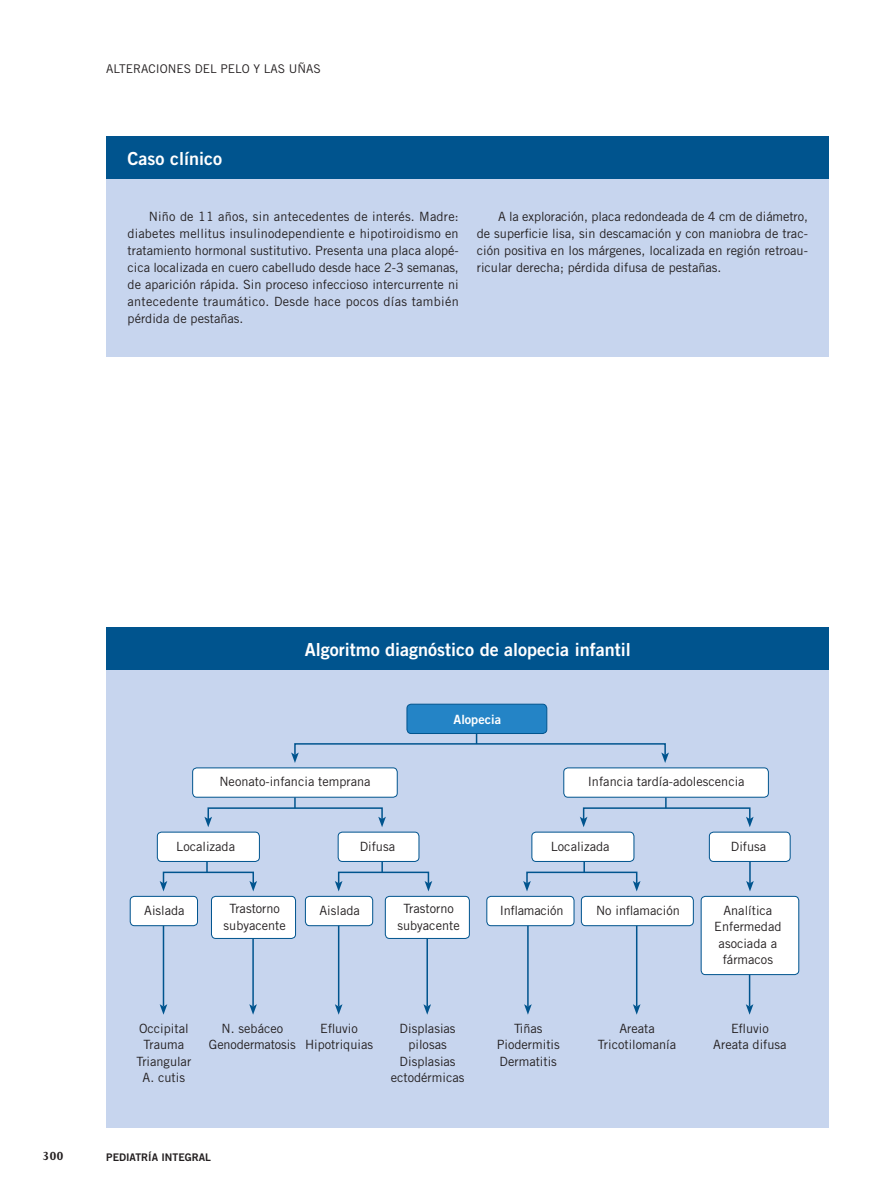
<style>
.page{position:relative;width:893px;height:1191px;background:#fff}
.page>*{position:absolute;margin:0;border:0;box-sizing:border-box;transform-origin:0 0}
.t1{font:18px "Trade Gothic Bold Two";color:#fff}
.t2{font:700 13.5px "Joanna MT Std";color:#231f20}
.t3{font:12.75px/16.5px "Trade Gothic";color:#231f20;text-align:center}
.t4{font:12.75px "Trade Gothic Bold Two";color:#fff}
.t5{font:12px "Trade Gothic";color:#231f20}
.t6{font:10.5px "Trade Gothic Bold Two";color:#231f20}
</style>
<div class="page">
<div style="left:106px;top:178px;width:723px;height:179px;background:#c7d5ee"></div>
<div style="left:106px;top:136px;width:723px;height:43px;background:#00548e"></div>
<div style="left:106px;top:668px;width:723px;height:459px;background:#c7d5ee"></div>
<div style="left:193px;top:768px;width:204px;height:29px;background:#fff;border-radius:4px"></div>
<div style="left:192px;top:767px;width:205px;height:30px;border:1px solid #00548e;border-radius:4px"></div>
<div style="left:157px;top:832px;width:102px;height:29px;background:#fff;border-radius:4px"></div>
<div style="left:157px;top:832px;width:103px;height:29px;border:1px solid #00548e;border-radius:4px"></div>
<div style="left:532px;top:832px;width:102px;height:29px;background:#fff;border-radius:4px"></div>
<div style="left:532px;top:832px;width:102px;height:29px;border:1px solid #00548e;border-radius:4px"></div>
<div style="left:338px;top:832px;width:81px;height:29px;background:#fff;border-radius:4px"></div>
<div style="left:338px;top:832px;width:81px;height:29px;border:1px solid #00548e;border-radius:4px"></div>
<div style="left:564px;top:768px;width:204px;height:29px;background:#fff;border-radius:4px"></div>
<div style="left:564px;top:767px;width:205px;height:30px;border:1px solid #00548e;border-radius:4px"></div>
<hr style="left:163px;top:925px;width:1px;height:81px;background:#00548e">
<svg style="left:160px;top:1004px;width:7px;height:10px"></svg>
<hr style="left:252px;top:925px;width:2px;height:81px;background:#00548e">
<svg style="left:249px;top:1004px;width:8px;height:10px"></svg>
<hr style="left:338px;top:925px;width:1px;height:81px;background:#00548e">
<svg style="left:335px;top:1004px;width:7px;height:10px"></svg>
<hr style="left:426px;top:925px;width:2px;height:81px;background:#00548e">
<svg style="left:423px;top:1004px;width:8px;height:10px"></svg>
<hr style="left:527px;top:925px;width:2px;height:81px;background:#00548e">
<svg style="left:524px;top:1004px;width:8px;height:10px"></svg>
<hr style="left:636px;top:925px;width:1px;height:81px;background:#00548e">
<svg style="left:633px;top:1004px;width:7px;height:10px"></svg>
<hr style="left:749px;top:925px;width:1px;height:81px;background:#00548e">
<svg style="left:746px;top:1004px;width:7px;height:10px"></svg>
<hr style="left:749px;top:846px;width:2px;height:37px;background:#00548e">
<svg style="left:746px;top:881px;width:8px;height:10px"></svg>
<div style="left:294px;top:743px;width:372px;height:12px;border:2px solid #00548e"></div>
<svg style="left:291px;top:752px;width:8px;height:11px"></svg>
<svg style="left:661px;top:752px;width:8px;height:11px"></svg>
<div style="left:207px;top:807px;width:176px;height:12px;border:2px solid #00548e"></div>
<svg style="left:204px;top:816px;width:8px;height:11px"></svg>
<svg style="left:378px;top:816px;width:8px;height:11px"></svg>
<svg style="left:294px;top:797px;width:2px;height:11px"></svg>
<div style="left:583px;top:807px;width:167px;height:12px;border:2px solid #00548e"></div>
<svg style="left:580px;top:816px;width:7px;height:11px"></svg>
<svg style="left:746px;top:816px;width:8px;height:11px"></svg>
<svg style="left:665px;top:797px;width:2px;height:11px"></svg>
<div style="left:163px;top:871px;width:91px;height:13px;border:2px solid #00548e"></div>
<svg style="left:160px;top:881px;width:7px;height:10px"></svg>
<svg style="left:249px;top:881px;width:8px;height:10px"></svg>
<svg style="left:206px;top:861px;width:2px;height:11px"></svg>
<div style="left:338px;top:871px;width:91px;height:13px;border:2px solid #00548e"></div>
<svg style="left:335px;top:881px;width:7px;height:10px"></svg>
<svg style="left:425px;top:881px;width:7px;height:10px"></svg>
<svg style="left:381px;top:861px;width:2px;height:11px"></svg>
<div style="left:526px;top:871px;width:111px;height:13px;border:2px solid #00548e"></div>
<svg style="left:523px;top:881px;width:8px;height:10px"></svg>
<svg style="left:633px;top:881px;width:7px;height:10px"></svg>
<svg style="left:583px;top:861px;width:2px;height:11px"></svg>
<div style="left:106px;top:627px;width:723px;height:43px;background:#00548e"></div>
<div style="left:709px;top:832px;width:81px;height:29px;background:#fff;border-radius:4px"></div>
<div style="left:709px;top:832px;width:81px;height:29px;border:1px solid #00548e;border-radius:4px"></div>
<div style="left:130px;top:896px;width:68px;height:29px;background:#fff;border-radius:4px"></div>
<div style="left:130px;top:896px;width:68px;height:30px;border:1px solid #00548e;border-radius:4px"></div>
<div style="left:305px;top:896px;width:68px;height:29px;background:#fff;border-radius:4px"></div>
<div style="left:305px;top:896px;width:68px;height:30px;border:1px solid #00548e;border-radius:4px"></div>
<div style="left:487px;top:896px;width:87px;height:29px;background:#fff;border-radius:4px"></div>
<div style="left:487px;top:896px;width:87px;height:30px;border:1px solid #00548e;border-radius:4px"></div>
<div style="left:581px;top:896px;width:112px;height:29px;background:#fff;border-radius:4px"></div>
<div style="left:581px;top:896px;width:113px;height:30px;border:1px solid #00548e;border-radius:4px"></div>
<div style="left:701px;top:896px;width:98px;height:78px;background:#fff;border-radius:4px"></div>
<div style="left:701px;top:896px;width:98px;height:78px;border:1px solid #00548e;border-radius:4px"></div>
<div style="left:211px;top:896px;width:85px;height:42px;background:#fff;border-radius:4px"></div>
<div style="left:211px;top:896px;width:85px;height:42px;border:1px solid #00548e;border-radius:4px"></div>
<div style="left:385px;top:896px;width:84px;height:42px;background:#fff;border-radius:4px"></div>
<div style="left:385px;top:896px;width:85px;height:42px;border:1px solid #00548e;border-radius:4px"></div>
<div style="left:407px;top:704px;width:140px;height:29px;background:#2484c6;border-radius:4px"></div>
<div style="left:407px;top:704px;width:140px;height:29px;border:1px solid #00548e;border-radius:4px"></div>
<p class="t5" style="left:106px;top:64px;width:216px">ALTERACIONES DEL PELO Y LAS UÑAS</p>
<h1 class="t1" style="left:128px;top:152px;width:96px">Caso clínico</h1>
<p class="t3" style="left:128px;top:210px;width:333px;line-height:17px;text-align:justify;text-indent:21px">Niño de 11 años, sin antecedentes de interés. Madre: diabetes mellitus insulinodependiente e hipotiroidismo en tratamiento hormonal sustitutivo. Presenta una placa alopé&shy;cica localizada en cuero cabelludo desde hace 2-3 semanas, de aparición rápida. Sin proceso infeccioso intercurrente ni antecedente traumático. Desde hace pocos días también pérdida de pestañas.</p>
<p class="t3" style="left:477px;top:210px;width:333px;line-height:17px;text-align:justify;text-indent:21px">A la exploración, placa redondeada de 4 cm de diámetro, de superficie lisa, sin descamación y con maniobra de trac&shy;ción positiva en los márgenes, localizada en región retroau&shy;ricular derecha; pérdida difusa de pestañas.</p>
<h1 class="t1" style="left:305px;top:643px;width:327px">Algoritmo diagnóstico de alopecia infantil</h1>
<p class="t3" style="left:219px;top:775px;width:153px">Neonato-infancia temprana</p>
<p class="t4" style="left:454px;top:715px;width:49px">Alopecia</p>
<p class="t3" style="left:588px;top:775px;width:158px">Infancia tardía-adolescencia</p>
<p class="t3" style="left:176px;top:839px;width:60px">Localizada</p>
<p class="t3" style="left:360px;top:839px;width:37px">Difusa</p>
<p class="t3" style="left:551px;top:839px;width:60px">Localizada</p>
<p class="t3" style="left:731px;top:839px;width:37px">Difusa</p>
<p class="t3" style="left:224px;top:901px;width:64px">Trastorno subyacente</p>
<p class="t3" style="left:397px;top:901px;width:64px">Trastorno subyacente</p>
<p class="t3" style="left:144px;top:903px;width:42px">Aislada</p>
<p class="t3" style="left:319px;top:903px;width:42px">Aislada</p>
<p class="t3" style="left:500px;top:903px;width:65px">Inflamación</p>
<p class="t3" style="left:596px;top:903px;width:85px">No inflamación</p>
<p class="t3" style="left:714px;top:903px;width:69px">Analítica<br>Enfermedad asociada a fármacos</p>
<p class="t3" style="left:136px;top:1021px;width:56px">Occipital<br>Trauma<br>Triangular<br>A. cutis</p>
<p class="t3" style="left:209px;top:1021px;width:88px">N. sebáceo<br>Genodermatosis</p>
<p class="t3" style="left:305px;top:1021px;width:70px">Efluvio<br>Hipotriquias</p>
<p class="t3" style="left:391px;top:1021px;width:75px">Displasias pilosas<br>Displasias ectodérmicas</p>
<p class="t3" style="left:497px;top:1021px;width:65px">Tiñas<br>Piodermitis<br>Dermatitis</p>
<p class="t3" style="left:598px;top:1021px;width:80px">Areata<br>Tricotilomanía</p>
<p class="t3" style="left:713px;top:1021px;width:75px">Efluvio<br>Areata difusa</p>
<p class="t2" style="left:42px;top:1151px;width:23px">300</p>
<p class="t6" style="left:106px;top:1153px;width:106px">PEDIATRÍA INTEGRAL</p>
</div>
